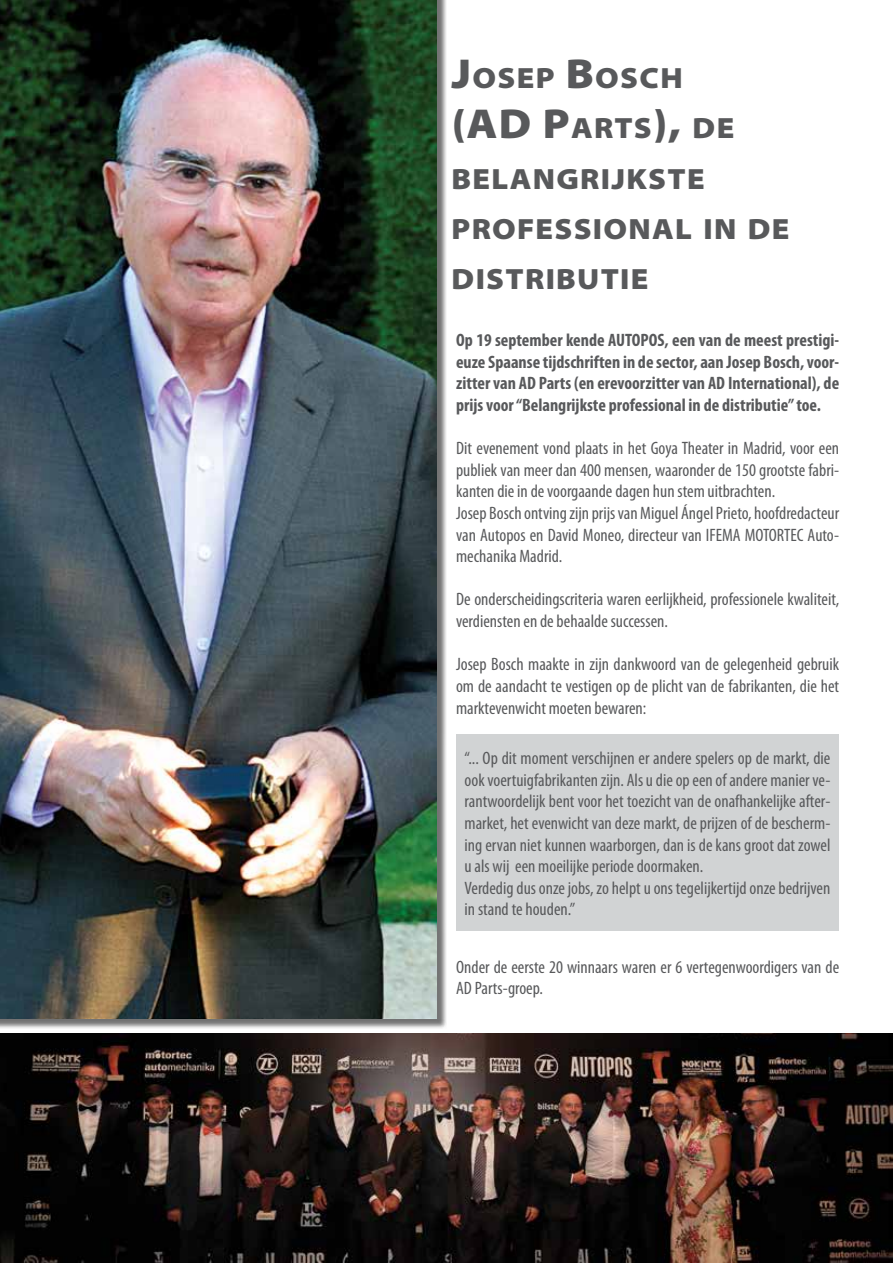
<style>
.page{position:relative;width:893px;height:1263px;background:#fff}
.page>*{position:absolute;margin:0;border:0;box-sizing:border-box;transform-origin:0 0}
.t1{font:900 semi-expanded 42px "Myriad Pro";color:#58595b}
.t2{font:900 semi-expanded 29.4px/50.4px "Myriad Pro";letter-spacing:.045em;color:#58595b}
.t3{font:condensed 18px/21.6px "Myriad Pro";color:#58595b}
.t4{font:700 condensed 18px/21.6px "Myriad Pro";color:#58595b;text-align:justify}
.s1{font-size:42px}
.s2{font-size:29.4px}
</style>
<div class="page">
<img style="left:0;top:1033px;width:892px;height:230px">
<div style="left:0;top:0;width:447px;height:1029px;background:#000;opacity:.55"></div>
<img style="left:0;top:0;width:437px;height:1018px">
<div style="left:440px;top:719px;width:415px;height:228px;background:#fff"></div>
<div style="left:456px;top:735px;width:383px;height:196px;background:#d1d3d4"></div>
<h2 class="t2" style="left:452px;top:53px;width:233px"><span class="s1">J</span>OSEP <span class="s1">B</span>OSCH</h2>
<h1 class="t1" style="left:452px;top:100px;width:284px">(AD P<span class="s2">ARTS</span>), <span class="s2">DE</span></h1>
<h2 class="t2" style="left:452px;top:154px;width:339px">BELANGRIJKSTE<br>PROFESSIONAL IN DE<br>DISTRIBUTIE</h2>
<p class="t4" style="left:456px;top:329px;width:385px">Op 19 september kende AUTOPOS, een van de meest prestigi&shy;euze Spaanse tijdschriften in de sector, aan Josep Bosch, voor&shy;zitter van AD Parts (en erevoorzitter van AD International), de prijs voor “Belangrijkste professional in de distributie” toe.</p>
<p class="t3" style="left:456px;top:437px;width:385px">Dit evenement vond plaats in het Goya Theater in Madrid, voor een publiek van meer dan 400 mensen, waaronder de 150 grootste fabri&shy;kanten die in de voorgaande dagen hun stem uitbrachten.<br>Josep Bosch ontving zijn prijs van Miguel Ángel Prieto, hoofdredacteur van Autopos en David Moneo, directeur van IFEMA MOTORTEC Auto&shy;mechanika Madrid.</p>
<p class="t3" style="left:456px;top:588px;width:385px">De onderscheidingscriteria waren eerlijkheid, professionele kwaliteit, verdiensten en de behaalde successen.</p>
<p class="t3" style="left:456px;top:653px;width:385px;text-align:justify">Josep Bosch maakte in zijn dankwoord van de gelegenheid gebruik om de aandacht te vestigen op de plicht van de fabrikanten, die het marktevenwicht moeten bewaren:</p>
<p class="t3" style="left:465px;top:747px;width:367px">“... Op dit moment verschijnen er andere spelers op de markt, die ook voertuigfabrikanten zijn. Als u die op een of andere manier ve&shy;rantwoordelijk bent voor het toezicht van de onafhankelijke after&shy;market, het evenwicht van deze markt, de prijzen of de bescherm&shy;ing ervan niet kunnen waarborgen, dan is de kans groot dat zowel u als wij een moeilijke periode doormaken.<br>Verdedig dus onze jobs, zo helpt u ons tegelijkertijd onze bedrijven in stand te houden.”</p>
<p class="t3" style="left:456px;top:956px;width:385px">Onder de eerste 20 winnaars waren er 6 vertegenwoordigers van de<br>AD Parts-groep.</p>
</div>
